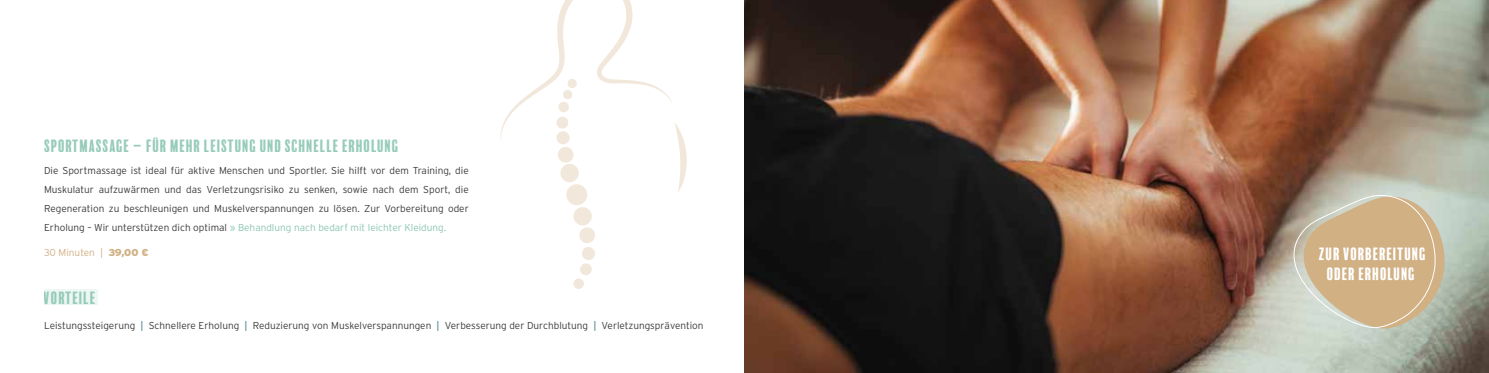
<style>
.page{position:relative;width:1489px;height:373px;background:#fff}
.page>*{position:absolute;margin:0;border:0;box-sizing:border-box;transform-origin:0 0}
.t1{font:16.25px "Balboa Plus Fill";color:#8bc6b3}
.t2{font:16.25px/19.5px "Balboa Plus Fill";color:#fff;text-align:center}
.t3{font:300 10px/18.8px "Interstate";color:#3c3c3b;text-align:justify}
.t4{font:300 10px "Interstate";color:#d1b084}
.s1{color:#8bc6b3}
.s2{font-weight:900}
.s3{color:#206d77}
</style>
<div class="page">
<img style="left:744px;top:0;width:744px;height:372px">
<svg style="left:500px;top:0;width:173px;height:141px"></svg>
<svg style="left:675px;top:123px;width:11px;height:69px"></svg>
<svg style="left:556px;top:79px;width:39px;height:209px"></svg>
<svg style="left:1277px;top:194px;width:169px;height:134px"></svg>
<div style="left:44px;top:288px;width:53px;height:15px;background:#eef7f3"></div>
<h1 class="t1" style="left:44px;top:136px;width:356px">SPORTMASSAGE – FÜR MEHR LEISTUNG UND SCHNELLE ERHOLUNG</h1>
<p class="t3" style="left:44px;top:161px;width:426px">Die Sportmassage ist ideal für aktive Menschen und Sportler. Sie hilft vor dem Training, die Muskulatur aufzuwärmen und das Verletzungsrisiko zu senken, sowie nach dem Sport, die Regeneration zu beschleunigen und Muskelverspannungen zu lösen. Zur Vorbereitung oder Erholung – Wir unterstützen dich optimal <span class="s1">» Behandlung nach bedarf mit leichter Kleidung.</span></p>
<p class="t4" style="left:44px;top:246px;width:106px">30 Minuten | <span class="s2">39,00 €</span></p>
<h1 class="t1" style="left:44px;top:288px;width:54px">VORTEILE</h1>
<p class="t3" style="left:44px;top:315px;width:661px">Leistungssteigerung <span class="s3">|</span> Schnellere Erholung <span class="s3">|</span> Reduzierung von Muskelverspannungen <span class="s3">|</span> Verbesserung der Durchblutung <span class="s3">|</span> Verletzungsprävention</p>
<h1 class="t2" style="left:1318px;top:244px;width:109px">ZUR VORBEREITUNG<br>ODER ERHOLUNG</h1>
</div>
